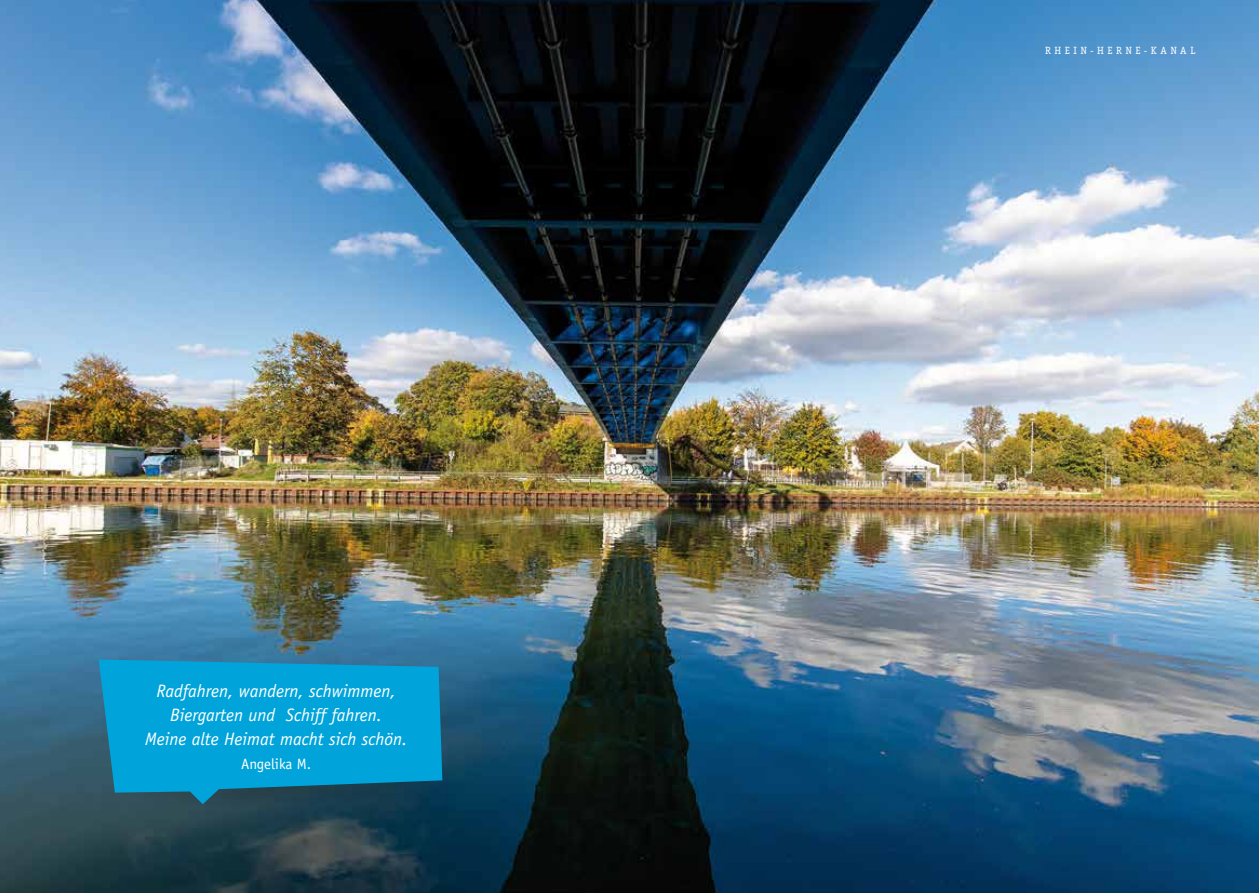
<style>
.page{position:relative;width:1259px;height:893px;background:#fff}
.page>*{position:absolute;margin:0;border:0;box-sizing:border-box;transform-origin:0 0}
.t1{font:italic 18px/24px "Officina Sans";color:#fff;text-align:center}
.t2{font:15px "Officina Sans";color:#fff}
.t3{font:10.5px "Officina Serif";letter-spacing:.35em;color:#fff}
</style>
<div class="page">
<img style="left:0;top:0;width:1259px;height:893px">
<svg style="left:115px;top:753px;width:330px;height:58px;background:#1f4252"></svg>
<svg style="left:99px;top:659px;width:343px;height:145px;background:#0695c6"></svg>
<p class="t1" style="left:145px;top:679px;width:264px">Radfahren, wandern, schwimmen,<br>Biergarten und Schiff fahren.<br>Meine alte Heimat macht sich schön.</p>
<p class="t2" style="left:241px;top:755px;width:72px">Angelika M.</p>
<p class="t3" style="left:1045px;top:45px;width:152px">RHEIN-HERNE-KANAL</p>
</div>
